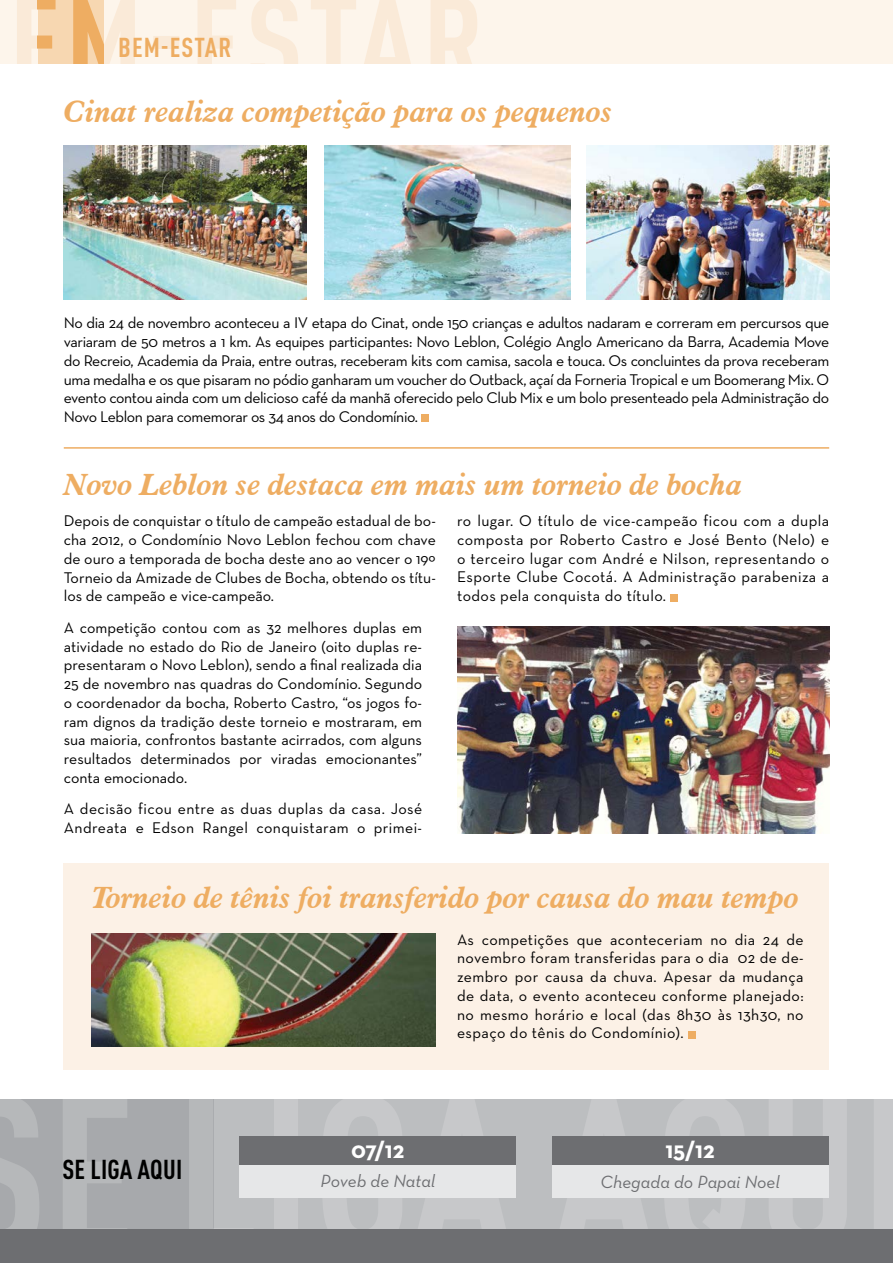
<style>
.page{position:relative;width:893px;height:1263px;background:#fff}
.page>*{position:absolute;margin:0;border:0;box-sizing:border-box;transform-origin:0 0}
.t1{font:italic 700 30px "Aldine 721 BT";color:#eead62}
.t2{font:700 condensed 27px "DIN Pro";letter-spacing:.01em;color:#000}
.t3{font:700 condensed 27px "DIN Pro";letter-spacing:.04em;color:#eead62}
.t4{font:700 24px "Neutra Text";color:#fff}
.t5{font:italic 18px "Neutra Text";color:#6d6e71}
.t6{font:15.75px/18.8px "Neutra Text";letter-spacing:.015em;color:#000;text-align:justify}
</style>
<div class="page">
<svg style="left:213px;top:1099px;width:680px;height:130px;background:#c0c2c4"></svg>
<svg style="left:0;top:1099px;width:213px;height:130px;background:#acaeb1"></svg>
<div style="left:0;top:1229px;width:893px;height:34px;background:#6d6e71"></div>
<div style="left:64px;top:863px;width:765px;height:207px;background:#fcf1e6"></div>
<div style="left:240px;top:1136px;width:276px;height:29px;background:#6d6e71"></div>
<div style="left:552px;top:1136px;width:276px;height:29px;background:#6d6e71"></div>
<div style="left:240px;top:1165px;width:276px;height:33px;background:#e6e7e8"></div>
<div style="left:552px;top:1165px;width:276px;height:33px;background:#e6e7e8"></div>
<hr style="left:64px;top:447px;width:765px;height:2px;background:#eead62">
<div style="left:421px;top:414px;width:7px;height:8px;background:#eead62"></div>
<img style="left:457px;top:626px;width:372px;height:207px">
<img style="left:325px;top:146px;width:245px;height:154px">
<img style="left:587px;top:146px;width:242px;height:154px">
<img style="left:64px;top:146px;width:242px;height:154px">
<div style="left:0;top:0;width:893px;height:64px;background:#fdf5eb"></div>
<svg style="left:17px;top:0;width:460px;height:64px"></svg>
<div style="left:671px;top:594px;width:7px;height:7px;background:#eead62"></div>
<div style="left:688px;top:1031px;width:8px;height:7px;background:#eead62"></div>
<img style="left:91px;top:933px;width:345px;height:113px">
<h2 class="t3" style="left:118px;top:31px;width:115px">BEM-ESTAR</h2>
<h1 class="t1" style="left:64px;top:93px;width:550px">Cinat realiza competição para os pequenos</h1>
<p class="t6" style="left:64px;top:313px;width:767px">No dia 24 de novembro aconteceu a IV etapa do Cinat, onde 150 crianças e adultos nadaram e correram em percursos que variaram de 50 metros a 1 km. As equipes participantes: Novo Leblon, Colégio Anglo Americano da Barra, Academia Move do Recreio, Academia da Praia, entre outras, receberam kits com camisa, sacola e touca. Os concluintes da prova receberam uma medalha e os que pisaram no pódio ganharam um voucher do Outback, açaí da Forneria Tropical e um Boomerang Mix. O evento contou ainda com um delicioso café da manhã oferecido pelo Club Mix e um bolo presenteado pela Administração do Novo Leblon para comemorar os 34 anos do Condomínio.</p>
<h1 class="t1" style="left:64px;top:466px;width:680px">Novo Leblon se destaca em mais um torneio de bocha</h1>
<p class="t6" style="left:64px;top:511px;width:374px">Depois de conquistar o título de campeão estadual de bo&shy;cha 2012, o Condomínio Novo Leblon fechou com chave de ouro a temporada de bocha deste ano ao vencer o 19º Torneio da Amizade de Clubes de Bocha, obtendo os títu&shy;los de campeão e vice-campeão.</p>
<p class="t6" style="left:64px;top:618px;width:360px">A competição contou com as 32 melhores duplas em atividade no estado do Rio de Janeiro (oito duplas re&shy;presentaram o Novo Leblon), sendo a final realizada dia 25 de novembro nas quadras do Condomínio. Segundo o coordenador da bocha, Roberto Castro, “os jogos fo&shy;ram dignos da tradição deste torneio e mostraram, em sua maioria, confrontos bastante acirrados, com alguns resultados determinados por viradas emocionantes” conta emocionado.</p>
<p class="t6" style="left:64px;top:799px;width:360px">A decisão ficou entre as duas duplas da casa. José<br>Andreata e Edson Rangel conquistaram o primei-</p>
<p class="t6" style="left:457px;top:511px;width:374px">ro lugar. O título de vice-campeão ficou com a dupla composta por Roberto Castro e José Bento (Nelo) e o terceiro lugar com André e Nilson, representando o Esporte Clube Cocotá. A Administração parabeniza a todos pela conquista do título.</p>
<h1 class="t1" style="left:91px;top:879px;width:709px">Torneio de tênis foi transferido por causa do mau tempo</h1>
<h2 class="t2" style="left:62px;top:1153px;width:118px">SE LIGA AQUI</h2>
<p class="t6" style="left:457px;top:930px;width:348px">As competições que aconteceriam no dia 24 de novembro foram transferidas para o dia 02 de de&shy;zembro por causa da chuva. Apesar da mudança de data, o evento aconteceu conforme planejado: no mesmo horário e local (das 8h30 às 13h30, no espaço do tênis do Condomínio).</p>
<h3 class="t4" style="left:351px;top:1135px;width:55px">07/12</h3>
<h3 class="t4" style="left:665px;top:1135px;width:51px">15/12</h3>
<p class="t5" style="left:321px;top:1170px;width:116px">Poveb de Natal</p>
<p class="t5" style="left:600px;top:1171px;width:181px">Chegada do Papai Noel</p>
</div>
